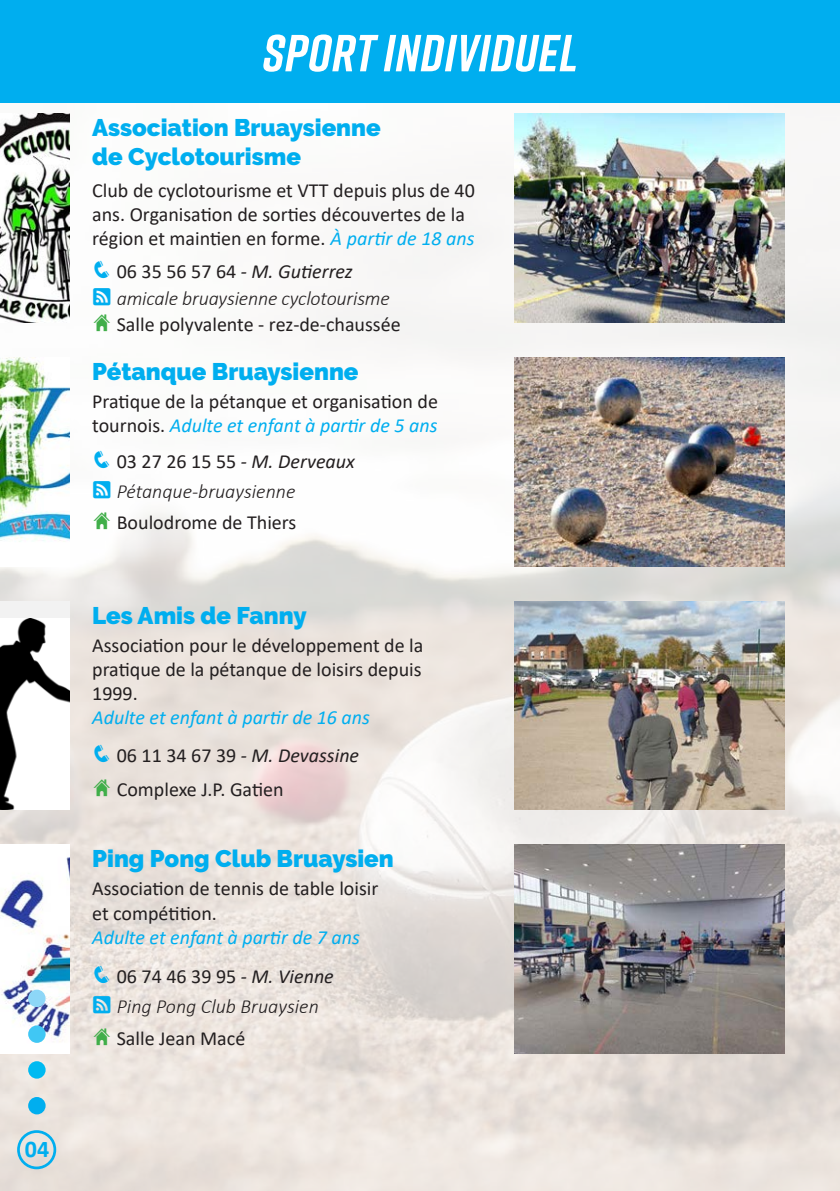
<style>
.page{position:relative;width:840px;height:1191px;background:#fff}
.page>*{position:absolute;margin:0;border:0;box-sizing:border-box;transform-origin:0 0}
.t1{font:italic 700 52px "Rift";letter-spacing:.01em;color:#fff}
.t2{font:900 24px "Raleway";color:#00aeef}
.t3{font:700 24px "Calibri";color:#00aeef}
.t4{font:20px/24px "Calibri";color:#231f20}
.t5{font:italic 300 20px "Calibri";letter-spacing:-.01em;color:#231f20}
.t6{font:italic 20px/24px "Calibri";color:#00aeef}
.t7{font:italic 20px "Calibri";color:#231f20}
.s1{font-style:italic;color:#00aeef}
.s2{color:#00aeef}
.s3{font-style:normal}
.s4{color:#40ae49}
.s5{font-style:normal;color:#231f20}
.s6{font-style:italic}
</style>
<div class="page">
<img style="left:0;top:102px;width:839px;height:1089px">
<img style="left:0;top:844px;width:69px;height:209px">
<img style="left:514px;top:113px;width:269px;height:209px">
<img style="left:514px;top:357px;width:269px;height:209px">
<img style="left:514px;top:601px;width:269px;height:209px">
<img style="left:514px;top:844px;width:269px;height:209px">
<div style="left:0;top:0;width:839px;height:102px;background:#00aeef"></div>
<div style="left:28px;top:1097px;width:18px;height:17px;background:#00aeef;border-radius:50%"></div>
<div style="left:28px;top:1061px;width:18px;height:17px;background:#00baf1;border-radius:50%"></div>
<div style="left:28px;top:1025px;width:18px;height:17px;background:#40c7f4;border-radius:50%"></div>
<div style="left:28px;top:989px;width:18px;height:18px;background:#8dd7f7;border-radius:50%"></div>
<div style="left:17px;top:1130px;width:39px;height:39px;border:3px solid #00aeef;border-radius:50%"></div>
<img style="left:0;top:113px;width:69px;height:209px">
<img style="left:0;top:357px;width:69px;height:209px">
<div style="left:0;top:601px;width:69px;height:209px;background:#f2f2f2"></div>
<img style="left:0;top:618px;width:69px;height:192px">
<svg style="left:93px;top:288px;width:17px;height:17px"></svg>
<svg style="left:93px;top:481px;width:17px;height:17px"></svg>
<svg style="left:93px;top:995px;width:17px;height:18px"></svg>
<p class="t3" style="left:25px;top:1132px;width:26px">04</p>
<p class="t1" style="left:262px;top:16px;width:316px">SPORT INDIVIDUEL</p>
<p class="t2" style="left:92px;top:114px;width:290px">Association Bruaysienne</p>
<p class="t2" style="left:92px;top:142px;width:210px">de Cyclotourisme</p>
<p class="t4" style="left:92px;top:178px;width:384px">Club de cyclotourisme et VTT depuis plus de 40 ans. Organisation de sorties découvertes de la région et maintien en forme. <span class="s1">À partir de 18 ans</span></p>
<p class="t7" style="left:92px;top:258px;width:262px"><span class="s2">❑</span> <span class="s3">06 35 56 57 64</span> - M. Gutierrez</p>
<p class="t5" style="left:117px;top:286px;width:274px">amicale bruaysienne cyclotourisme</p>
<p class="t4" style="left:92px;top:312px;width:310px"><span class="s4">★</span> Salle polyvalente - rez-de-chaussée</p>
<p class="t2" style="left:92px;top:358px;width:268px">Pétanque Bruaysienne</p>
<p class="t4" style="left:92px;top:389px;width:347px">Pratique de la pétanque et organisation de tournois. <span class="s1">Adulte et enfant à partir de 5 ans</span></p>
<p class="t7" style="left:92px;top:447px;width:264px"><span class="s2">❑</span> <span class="s3">03 27 26 15 55</span> - M. Derveaux</p>
<p class="t5" style="left:117px;top:478px;width:180px">Pétanque-bruaysienne</p>
<p class="t4" style="left:92px;top:510px;width:205px"><span class="s4">★</span> Boulodrome de Thiers</p>
<p class="t2" style="left:92px;top:601px;width:216px">Les Amis de Fanny</p>
<p class="t4" style="left:92px;top:633px;width:332px;text-align:justify">Association pour le développement de la pratique de la pétanque de loisirs depuis 1999.</p>
<p class="t6" style="left:92px;top:704px;width:279px">Adulte et enfant à partir de 16 ans</p>
<p class="t7" style="left:92px;top:742px;width:268px"><span class="s2">❑</span> <span class="s3">06 11 34 67 39</span> - M. Devassine</p>
<p class="t4" style="left:92px;top:777px;width:193px"><span class="s4">★</span> Complexe J.P. Gatien</p>
<p class="t2" style="left:92px;top:844px;width:303px">Ping Pong Club Bruaysien</p>
<p class="t4" style="left:92px;top:876px;width:287px">Association de tennis de table loisir</p>
<p class="t6" style="left:92px;top:900px;width:269px"><span class="s5">et compétition.<br></span>Adulte et enfant à partir de 7 ans</p>
<p class="t4" style="left:92px;top:963px;width:243px"><span class="s2">❑</span> 06 74 46 39 95 <span class="s6">- M. Vienne</span></p>
<p class="t5" style="left:117px;top:993px;width:203px">Ping Pong Club Bruaysien</p>
<p class="t4" style="left:92px;top:1025px;width:154px"><span class="s4">★</span> Salle Jean Macé</p>
</div>
